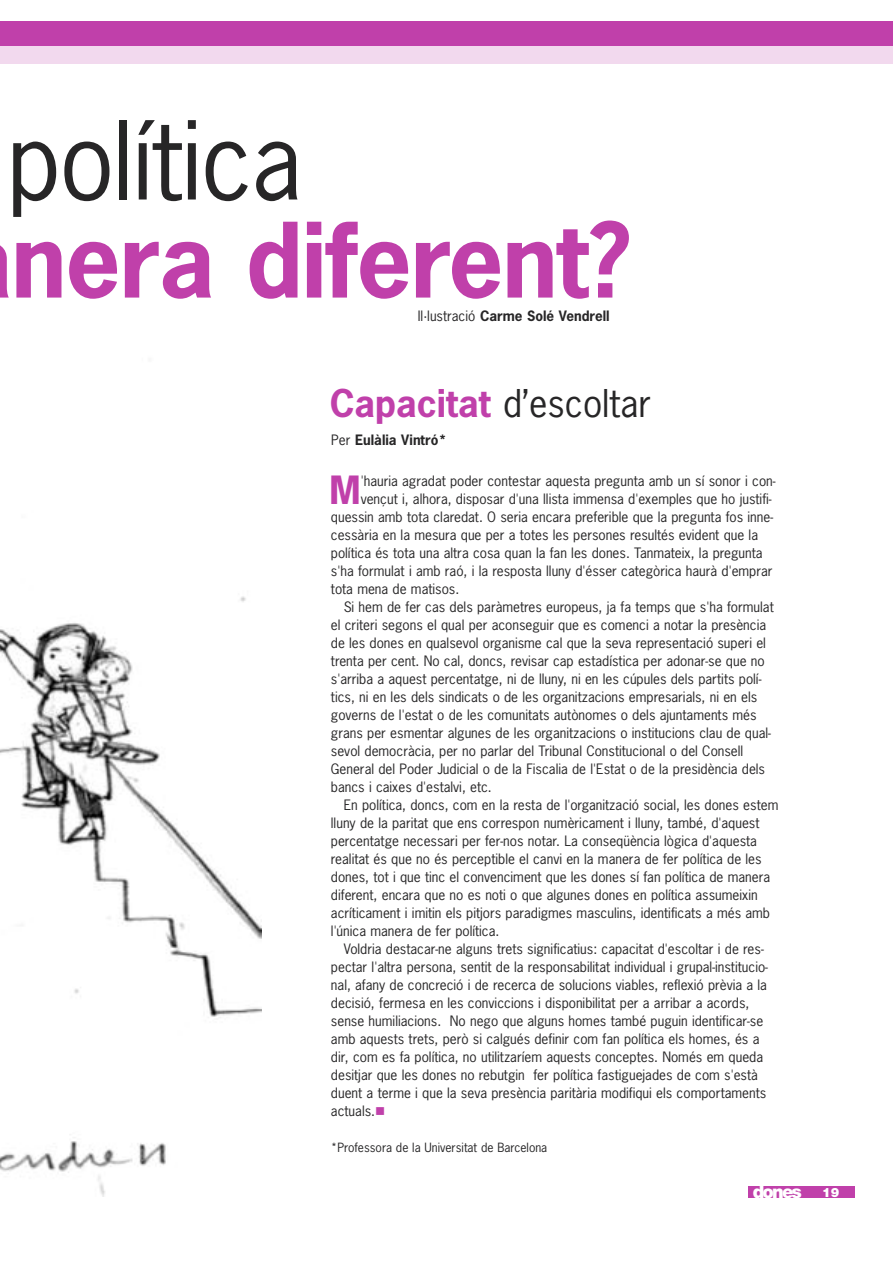
<style>
.page{position:relative;width:893px;height:1263px;background:#fff}
.page>*{position:absolute;margin:0;border:0;box-sizing:border-box;transform-origin:0 0}
.t1{font:102px "News Gothic";letter-spacing:-.01em;color:#272627}
.t2{font:700 97.5px "News Gothic";letter-spacing:-.015em;color:#c040aa}
.t3{font:700 36.6px "News Gothic";color:#c040aa}
.t4{font:36px "News Gothic";color:#272627}
.t5{font:900 18px "Helvetica Neue";letter-spacing:-.1em;color:#fff}
.t6{font:13.5px "News Gothic";color:#272627}
.t7{font:700 13.5px "News Gothic";color:#272627}
.t8{font:12px "News Gothic";color:#272627}
.s1{font-weight:400}
.s2{font-weight:700;color:#c040aa}
.s3{color:#c040aa}
.s4{font-size:12.9px}
</style>
<div class="page">
<img style="left:0;top:596px;width:261px;height:600px">
<div style="left:748px;top:1186px;width:107px;height:12px;background:#c040aa"></div>
<div style="left:0;top:21px;width:893px;height:43px;background:#c040aa"></div>
<div style="left:0;top:47px;width:893px;height:17px;background:#f2d9ee"></div>
<h1 class="t1" style="left:7px;top:105px;width:297px">política</h1>
<h2 class="t2" style="left:11px;top:207px;width:621px">nera diferent?</h2>
<p class="t7" style="left:418px;top:309px;width:193px"><span class="s1">Il·lustració</span> Carme Solé Vendrell</p>
<h3 class="t4" style="left:330px;top:383px;width:323px"><span class="s2">Capacitat</span> d’escoltar</h3>
<p class="t7" style="left:331px;top:432px;width:117px"><span class="s1">Per</span> Eulàlia Vintró*</p>
<h3 class="t3" style="left:330px;top:470px;width:33px">M</h3>
<p class="t6" style="left:361px;top:473px;width:416px">'hauria agradat poder contestar aquesta pregunta amb un sí sonor i con-</p>
<p class="t6" style="left:361px;top:491px;width:412px">vençut i, alhora, disposar d'una llista immensa d'exemples que ho justifi-</p>
<p class="t6" style="left:331px;top:509px;width:444px">quessin amb tota claredat. O seria encara preferible que la pregunta fos inne-</p>
<p class="t6" style="left:331px;top:527px;width:429px">cessària en la mesura que per a totes les persones resultés evident que la</p>
<p class="t6" style="left:331px;top:545px;width:433px">política és tota una altra cosa quan la fan les dones. Tanmateix, la pregunta</p>
<p class="t6" style="left:331px;top:563px;width:443px">s'ha formulat i amb raó, i la resposta lluny d'ésser categòrica haurà d'emprar</p>
<p class="t6" style="left:331px;top:581px;width:130px">tota mena de matisos.</p>
<p class="t6" style="left:344px;top:599px;width:432px">Si hem de fer cas dels paràmetres europeus, ja fa temps que s'ha formulat</p>
<p class="t6" style="left:331px;top:617px;width:437px">el criteri segons el qual per aconseguir que es comenci a notar la presència</p>
<p class="t6" style="left:331px;top:635px;width:437px">de les dones en qualsevol organisme cal que la seva representació superi el</p>
<p class="t6" style="left:331px;top:653px;width:435px">trenta per cent. No cal, doncs, revisar cap estadística per adonar-se que no</p>
<p class="t6" style="left:331px;top:671px;width:432px">s'arriba a aquest percentatge, ni de lluny, ni en les cúpules dels partits polí-</p>
<p class="t6" style="left:331px;top:689px;width:428px">tics, ni en les dels sindicats o de les organitzacions empresarials, ni en els</p>
<p class="t6" style="left:331px;top:707px;width:427px">governs de l'estat o de les comunitats autònomes o dels ajuntaments més</p>
<p class="t6" style="left:331px;top:725px;width:441px">grans per esmentar algunes de les organitzacions o institucions clau de qual-</p>
<p class="t6" style="left:331px;top:743px;width:414px">sevol democràcia, per no parlar del Tribunal Constitucional o del Consell</p>
<p class="t6" style="left:331px;top:761px;width:436px">General del Poder Judicial o de la Fiscalia de l'Estat o de la presidència dels</p>
<p class="t6" style="left:331px;top:779px;width:162px">bancs i caixes d'estalvi, etc.</p>
<p class="t6" style="left:344px;top:797px;width:436px">En política, doncs, com en la resta de l'organització social, les dones estem</p>
<p class="t6" style="left:331px;top:815px;width:430px">lluny de la paritat que ens correspon numèricament i lluny, també, d'aquest</p>
<p class="t6" style="left:331px;top:833px;width:428px">percentatge necessari per fer-nos notar. La conseqüència lògica d'aquesta</p>
<p class="t6" style="left:331px;top:851px;width:432px">realitat és que no és perceptible el canvi en la manera de fer política de les</p>
<p class="t6" style="left:331px;top:869px;width:441px">dones, tot i que tinc el convenciment que les dones sí fan política de manera</p>
<p class="t6" style="left:331px;top:887px;width:428px">diferent, encara que no es noti o que algunes dones en política assumeixin</p>
<p class="t6" style="left:331px;top:905px;width:441px">acríticament i imitin els pitjors paradigmes masculins, identificats a més amb</p>
<p class="t6" style="left:331px;top:923px;width:170px">l'única manera de fer política.</p>
<p class="t6" style="left:344px;top:941px;width:422px">Voldria destacar-ne alguns trets significatius: capacitat d'escoltar i de res-</p>
<p class="t6" style="left:331px;top:959px;width:439px">pectar l'altra persona, sentit de la responsabilitat individual i grupal-institucio-</p>
<p class="t6" style="left:331px;top:977px;width:438px">nal, afany de concreció i de recerca de solucions viables, reflexió prèvia a la</p>
<p class="t6" style="left:331px;top:995px;width:420px">decisió, fermesa en les conviccions i disponibilitat per a arribar a acords,</p>
<p class="t6" style="left:331px;top:1013px;width:434px">sense humiliacions. No nego que alguns homes també puguin identificar-se</p>
<p class="t6" style="left:331px;top:1031px;width:430px">amb aquests trets, però si calgués definir com fan política els homes, és a</p>
<p class="t6" style="left:331px;top:1049px;width:434px">dir, com es fa política, no utilitzaríem aquests conceptes. Només em queda</p>
<p class="t6" style="left:331px;top:1067px;width:428px">desitjar que les dones no rebutgin fer política fastiguejades de com s'està</p>
<p class="t6" style="left:331px;top:1085px;width:437px">duent a terme i que la seva presència paritària modifiqui els comportaments</p>
<p class="t6" style="left:331px;top:1103px;width:56px">actuals.<span class="s3">■</span></p>
<p class="t8" style="left:331px;top:1141px;width:218px">*Professora de la Universitat de Barcelona</p>
<h3 class="t5" style="left:753px;top:1185px;width:88px">dones <span class="s4">19</span></h3>
</div>
